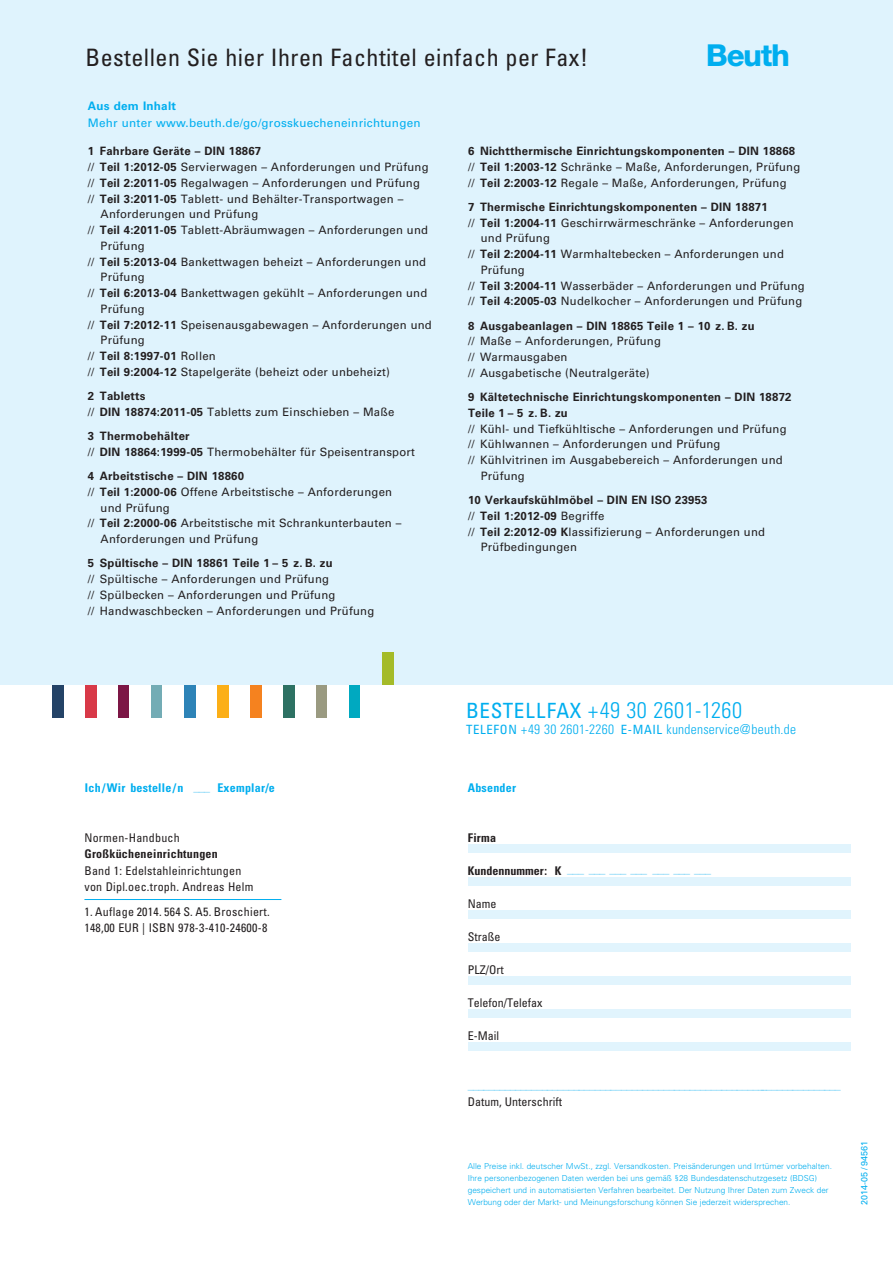
<style>
.page{position:relative;width:893px;height:1263px;background:#fff}
.page>*{position:absolute;margin:0;border:0;box-sizing:border-box;transform-origin:0 0}
.t1{font:900 30px "Univers Special";color:#00aeef}
.t2{font:condensed 24px "Univers";letter-spacing:.02em;color:#231f20}
.t3{font:300 condensed 22.5px "Univers";letter-spacing:.02em;color:#00aeef}
.t4{font:300 condensed 13.5px "Univers";letter-spacing:.02em;color:#00aeef}
.t5{font:condensed 12px/16.5px "Univers";letter-spacing:.02em;color:#231f20}
.t6{font:700 condensed 12px "Univers";color:#6dcff6}
.t7{font:700 condensed 12px "Univers";letter-spacing:.02em;color:#00aeef}
.t8{font:condensed 12px "Univers";color:#231f20}
.t9{font:700 condensed 12px "Univers";letter-spacing:.02em;color:#231f20}
.t10{font:11.7px "Univers";letter-spacing:.02em;color:#00aeef}
.t11{font:700 11.7px "Univers";letter-spacing:.02em;color:#00aeef}
.t12{font:11.55px/15.8px "Univers";letter-spacing:.02em;color:#231f20}
.t13{font:700 11.55px/15.8px "Univers";letter-spacing:.02em;color:#231f20}
.t14{font:9px "Univers";color:#00aeef}
.t15{font:300 8.25px/12px "Univers";color:#00aeef}
.s1{font-weight:700}
.s2{font-weight:400}
.s3{color:#6dcff6}
.s4{font-weight:400;font-size:21px}
.s5{font-weight:400;font-size:12.75px}
.s6{color:#231f20}
</style>
<div class="page">
<div style="left:0;top:0;width:892px;height:685px;background:#dff3fd"></div>
<div style="left:52px;top:685px;width:11px;height:33px;background:#244367"></div>
<div style="left:85px;top:685px;width:11px;height:33px;background:#d83948"></div>
<div style="left:118px;top:685px;width:11px;height:33px;background:#7c1645"></div>
<div style="left:151px;top:685px;width:11px;height:33px;background:#73acb5"></div>
<div style="left:184px;top:685px;width:11px;height:33px;background:#2d83b7"></div>
<div style="left:217px;top:685px;width:11px;height:33px;background:#fcaf17"></div>
<div style="left:250px;top:685px;width:11px;height:33px;background:#f5821f"></div>
<div style="left:283px;top:685px;width:11px;height:33px;background:#2d7163"></div>
<div style="left:316px;top:685px;width:11px;height:33px;background:#9a9a81"></div>
<div style="left:349px;top:685px;width:11px;height:33px;background:#00a9c0"></div>
<div style="left:382px;top:652px;width:11px;height:33px;background:#a4bb29"></div>
<div style="left:468px;top:844px;width:382px;height:8px;background:#e1f4fd"></div>
<div style="left:468px;top:910px;width:382px;height:8px;background:#e1f4fd"></div>
<div style="left:468px;top:943px;width:382px;height:8px;background:#e1f4fd"></div>
<div style="left:468px;top:877px;width:382px;height:8px;background:#e1f4fd"></div>
<div style="left:468px;top:976px;width:382px;height:8px;background:#e1f4fd"></div>
<div style="left:468px;top:1009px;width:382px;height:8px;background:#e1f4fd"></div>
<div style="left:468px;top:1042px;width:382px;height:8px;background:#e1f4fd"></div>
<hr style="left:84px;top:899px;width:197px;height:1px;background:#00aeef">
<h2 class="t2" style="left:85px;top:49px;width:504px">Bestellen Sie hier Ihren Fachtitel einfach per Fax!</h2>
<h1 class="t1" style="left:706px;top:45px;width:86px">&lt;&gt;</h1>
<p class="t11" style="left:88px;top:102px;width:90px">Aus dem Inhalt</p>
<p class="t10" style="left:88px;top:118px;width:334px">Mehr unter www.beuth.de/go/grosskuecheneinrichtungen</p>
<p class="t13" style="left:88px;top:144px;width:175px">1 Fahrbare Geräte – DIN 18867</p>
<p class="t12" style="left:88px;top:160px;width:342px">// <span class="s1">Teil 1:2012-05</span> Servierwagen – Anforderungen und Prüfung</p>
<p class="t12" style="left:88px;top:176px;width:333px">// <span class="s1">Teil 2:2011-05</span> Regalwagen – Anforderungen und Prüfung</p>
<p class="t12" style="left:88px;top:192px;width:317px">// <span class="s1">Teil 3:2011-05</span> Tablett- und Behälter-Transportwagen –</p>
<p class="t12" style="left:101px;top:207px;width:159px">Anfor derungen und Prüfung</p>
<p class="t12" style="left:88px;top:223px;width:342px">// <span class="s1">Teil 4:2011-05</span> Tablett-Abräumwagen – Anforderungen und</p>
<p class="t12" style="left:101px;top:239px;width:46px">Prüfung</p>
<p class="t12" style="left:88px;top:255px;width:340px">// <span class="s1">Teil 5:2013-04</span> Bankettwagen beheizt – Anforderungen und</p>
<p class="t12" style="left:101px;top:270px;width:46px">Prüfung</p>
<p class="t12" style="left:88px;top:286px;width:341px">// <span class="s1">Teil 6:2013-04</span> Bankettwagen gekühlt – Anforderungen und</p>
<p class="t12" style="left:101px;top:302px;width:46px">Prüfung</p>
<p class="t12" style="left:88px;top:318px;width:345px">// <span class="s1">Teil 7:2012-11</span> Speisenausgabewagen – Anforderungen und</p>
<p class="t12" style="left:101px;top:333px;width:46px">Prüfung</p>
<p class="t13" style="left:88px;top:349px;width:129px"><span class="s2">//</span> Teil 8:1997-01 <span class="s2">Rollen</span></p>
<p class="t12" style="left:88px;top:365px;width:303px">// <span class="s1">Teil 9:2004-12</span> Stapelgeräte (beheizt oder unbeheizt)</p>
<p class="t12" style="left:88px;top:389px;width:308px"><span class="s1">2 Tabletts<br></span>// <span class="s1">DIN 18874:2011-05</span> Tabletts zum Einschieben – Maße</p>
<p class="t12" style="left:88px;top:429px;width:328px"><span class="s1">3 Thermobehälter<br></span>// <span class="s1">DIN 18864:1999-05</span> Thermobehälter für Speisentransport</p>
<p class="t13" style="left:88px;top:469px;width:158px">4 Arbeitstische – DIN 18860</p>
<p class="t12" style="left:88px;top:485px;width:306px">// <span class="s1">Teil 1:2000-06</span> Offene Arbeitstische – Anforderungen</p>
<p class="t12" style="left:101px;top:501px;width:71px">und Prüfung</p>
<p class="t12" style="left:88px;top:516px;width:315px">// <span class="s1">Teil 2:2000-06</span> Arbeitstische mit Schrankunterbauten –</p>
<p class="t12" style="left:101px;top:532px;width:159px">Anfor derungen und Prüfung</p>
<p class="t13" style="left:88px;top:556px;width:246px">5 Spültische – DIN 18861 Teile 1 – 5 z. B. zu</p>
<p class="t12" style="left:88px;top:572px;width:288px">// Spültische – Anforderungen und Prüfung<br>// Spülbecken – Anforderungen und Prüfung<br>// Handwaschbecken – Anforderungen und Prüfung</p>
<p class="t13" style="left:468px;top:144px;width:334px">6 Nichtthermische Einrichtungskomponenten – DIN 18868 <span class="s2">//</span> Teil 1:2003-12 <span class="s2">Schränke – Maße, Anforderungen, Prüfung //</span> Teil 2:2003-12 <span class="s2">Regale – Maße, Anforderungen, Prüfung</span></p>
<p class="t13" style="left:468px;top:200px;width:301px">7 Thermische Einrichtungskomponenten – DIN 18871</p>
<p class="t12" style="left:468px;top:216px;width:327px">// <span class="s1">Teil 1:2004-11</span> Geschirrwärmeschränke – Anforderungen</p>
<p class="t12" style="left:480px;top:232px;width:71px">und Prüfung</p>
<p class="t12" style="left:468px;top:247px;width:317px">// <span class="s1">Teil 2:2004-11</span> Warmhaltebecken – Anforderungen und</p>
<p class="t12" style="left:480px;top:263px;width:46px">Prüfung</p>
<p class="t12" style="left:468px;top:279px;width:338px">// <span class="s1">Teil 3:2004-11</span> Wasserbäder – Anforderungen und Prüfung</p>
<p class="t12" style="left:468px;top:295px;width:336px">// <span class="s1">Teil 4:2005-03</span> Nudelkocher – Anforderungen und Prüfung</p>
<p class="t13" style="left:468px;top:319px;width:288px">8 Ausgabeanlagen – DIN 18865 Teile 1 – 10 z. B. zu</p>
<p class="t12" style="left:468px;top:335px;width:194px">// Maße – Anforderungen, Prüfung // Warmausgaben<br>// Ausgabetische (Neutralgeräte)</p>
<p class="t13" style="left:468px;top:390px;width:325px">9 Kältetechnische Einrichtungskomponenten – DIN 18872<br>Teile 1 – 5 z. B. zu</p>
<p class="t12" style="left:468px;top:422px;width:320px">// Kühl- und Tiefkühltische – Anforderungen und Prüfung</p>
<p class="t12" style="left:468px;top:438px;width:254px">// Kühlwannen – Anforderungen und Prüfung</p>
<p class="t12" style="left:468px;top:453px;width:316px">// Kühlvitrinen im Ausgabebereich – Anforderungen und</p>
<p class="t12" style="left:480px;top:469px;width:46px">Prüfung</p>
<p class="t13" style="left:468px;top:493px;width:241px">10 Verkaufskühlmöbel – DIN EN ISO 23953</p>
<p class="t13" style="left:468px;top:509px;width:138px"><span class="s2">//</span> Teil 1:2012-09 <span class="s2">Begriffe</span></p>
<p class="t12" style="left:468px;top:525px;width:299px">// <span class="s1">Teil 2:2012-09 K</span>lassifizierung – Anforderungen und</p>
<p class="t12" style="left:480px;top:541px;width:98px">Prüfbedingungen</p>
<p class="t7" style="left:85px;top:783px;width:191px">Ich/Wir bestelle/n <span class="s3">___</span> Exemplar/e</p>
<p class="t5" style="left:84px;top:830px;width:97px">Normen-Handbuch</p>
<p class="t9" style="left:84px;top:849px;width:135px">Großkücheneinrichtungen</p>
<p class="t5" style="left:84px;top:863px;width:170px">Band 1: Edelstahleinrichtungen von Dipl.oec.troph. Andreas Helm</p>
<p class="t5" style="left:84px;top:904px;width:187px">1. Auflage 2014. 564 S. A5. Broschiert.<br>148,00 EUR | ISBN 978-3-410-24600-8</p>
<h3 class="t3" style="left:466px;top:702px;width:277px"><span class="s4">BESTELLFAX</span> +49 30 2601-1260</h3>
<p class="t4" style="left:466px;top:725px;width:331px"><span class="s5">TELEFON</span> +49 30 2601-2260 <span class="s5">E-MAIL</span> kundenservice@beuth.de</p>
<p class="t7" style="left:468px;top:783px;width:50px">Absender</p>
<p class="t9" style="left:468px;top:833px;width:30px">Firma</p>
<p class="t6" style="left:468px;top:864px;width:245px"><span class="s6">Kundennummer: K</span> ___ ___ ___ ___ ___ ___ ___</p>
<p class="t5" style="left:468px;top:896px;width:30px">Name</p>
<p class="t5" style="left:468px;top:929px;width:34px">Straße</p>
<p class="t5" style="left:468px;top:962px;width:38px">PLZ/Ort</p>
<p class="t8" style="left:468px;top:998px;width:76px">Telefon/Telefax</p>
<p class="t5" style="left:468px;top:1028px;width:33px">E-Mail</p>
<p class="t6" style="left:468px;top:1080px;width:374px">___ ______ ______ ______ ______ ______ ______ ___ ______ ___ ______ _____ ______ ___</p>
<p class="t8" style="left:468px;top:1097px;width:96px">Datum, Unterschrift</p>
<p class="t15" style="left:468px;top:1161px;width:366px">Alle Preise inkl. deutscher MwSt., zzgl. Versandkosten. Preisänderungen und Irrtümer vorbehalten.<br>Ihre personenbezogenen Daten werden bei uns gemäß §28 Bundes datenschutzgesetz (BDSG) gespeichert und in automatisierten Verfahren bearbeitet. Der Nutzung Ihrer Daten zum Zweck der Werbung oder der Markt- und Meinungs forschung können Sie jederzeit widersprechen.</p>
<p class="t14" style="left:861px;top:1205px;width:66px;rotate:-90deg">2014-05 / 94561</p>
</div>
